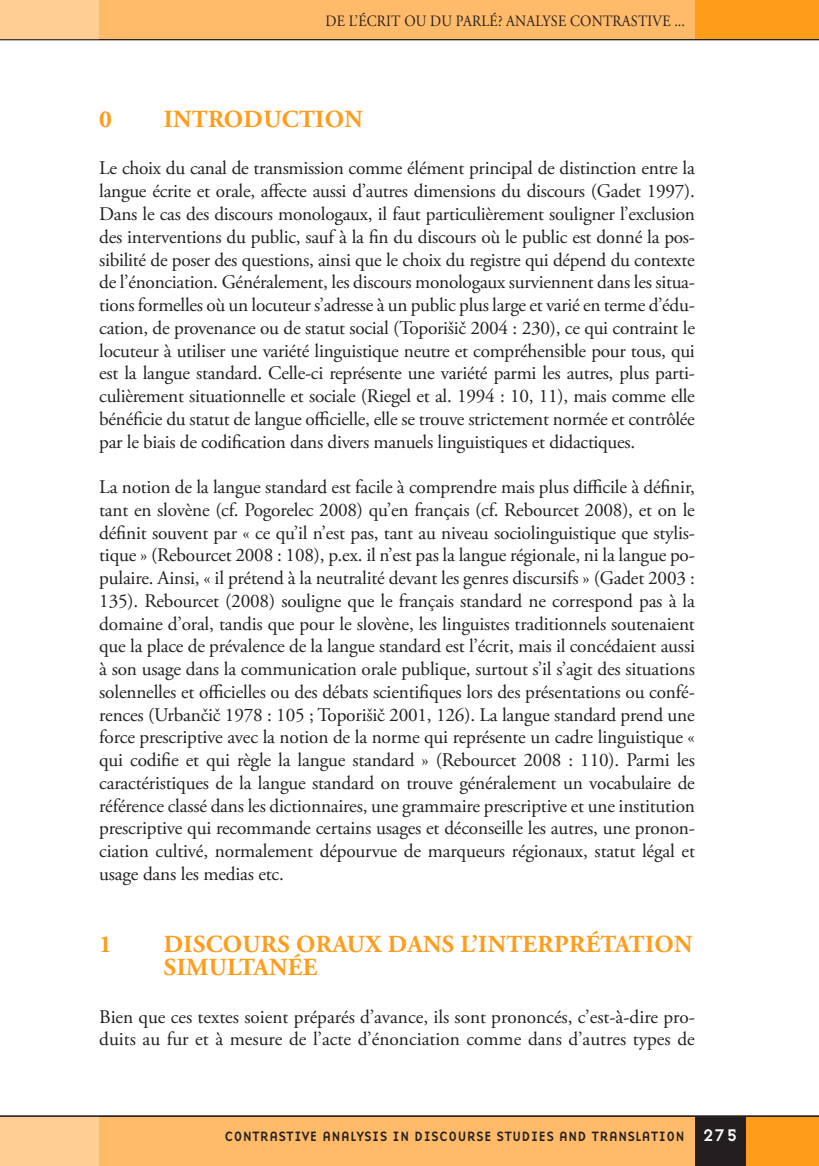
<style>
.page{position:relative;width:819px;height:1166px;background:#fff}
.page>*{position:absolute;margin:0;border:0;box-sizing:border-box;transform-origin:0 0}
.t1{font:700 24.5px/22.8px "Adobe Garamond Pro";letter-spacing:.015em;color:#ff9d1b}
.t2{font:19.25px/22.8px "Adobe Garamond Pro";letter-spacing:-.01em;color:#231f20;text-align:justify}
.t3{font:17.5px "Base Nine";color:#fff}
.t4{font:15.75px "Adobe Garamond Pro";letter-spacing:.015em;color:#231f20;scale:.9 1}
.t5{font:14px "Base Nine";color:#231f20}
</style>
<div class="page">
<div style="left:99px;top:0;width:596px;height:40px;background:#ffba6a"></div>
<div style="left:74px;top:1116px;width:620px;height:50px;background:#ffba6a"></div>
<div style="left:745px;top:1116px;width:73px;height:50px;background:#ff9d1b"></div>
<div style="left:694px;top:1116px;width:51px;height:50px;background:#231f20"></div>
<div style="left:694px;top:0;width:124px;height:40px;background:#ff9d1b"></div>
<div style="left:0;top:1116px;width:99px;height:50px;background:#ffce94"></div>
<div style="left:0;top:0;width:99px;height:40px;background:#ffce94"></div>
<hr style="left:0;top:39px;width:818px;height:1px;background:#231f20">
<hr style="left:0;top:1116px;width:818px;height:1px;background:#231f20">
<p class="t4" style="left:325px;top:11px;width:401px">DE L’ÉCRIT OU DU PARLÉ? ANALYSE CONTRASTIVE ...</p>
<p class="t1" style="left:99px;top:108px;width:14px">0</p>
<p class="t1" style="left:164px;top:108px;width:200px">INTRODUCTION</p>
<p class="t2" style="left:99px;top:158px;width:597px">Le choix du canal de transmission comme élément principal de distinction entre la langue écrite et orale, affecte aussi d’autres dimensions du discours (Gadet 1997).<br>Dans le cas des discours monologaux, il faut particulièrement souligner l’exclusion des interventions du public, sauf à la fin du discours où le public est donné la pos&shy;sibilité de poser des questions, ainsi que le choix du registre qui dépend du contexte de l’énonciation. Généralement, les discours monologaux surviennent dans les situa&shy;tions formelles où un locuteur s’adresse à un public plus large et varié en terme d’édu&shy;cation, de provenance ou de statut social (Toporišič 2004 : 230), ce qui contraint le locuteur à utiliser une variété linguistique neutre et compréhensible pour tous, qui est la langue standard. Celle-ci représente une variété parmi les autres, plus parti&shy;culièrement situationnelle et sociale (Riegel et al. 1994 : 10, 11), mais comme elle bénéficie du statut de langue officielle, elle se trouve strictement normée et contrôlée par le biais de codification dans divers manuels linguistiques et didactiques.</p>
<p class="t2" style="left:99px;top:476px;width:597px">La notion de la langue standard est facile à comprendre mais plus difficile à définir, tant en slovène (cf. Pogorelec 2008) qu’en français (cf. Rebourcet 2008), et on le définit souvent par « ce qu’il n’est pas, tant au niveau sociolinguistique que stylis&shy;tique » (Rebourcet 2008 : 108), p.ex. il n’est pas la langue régionale, ni la langue po&shy;pulaire. Ainsi, « il prétend à la neutralité devant les genres discursifs » (Gadet 2003 :<br>135). Rebourcet (2008) souligne que le français standard ne correspond pas à la domaine d’oral, tandis que pour le slovène, les linguistes traditionnels soutenaient que la place de prévalence de la langue standard est l’écrit, mais il concédaient aussi à son usage dans la communication orale publique, surtout s’il s’agit des situations solennelles et officielles ou des débats scientifiques lors des présentations ou confé&shy;rences (Urbančič 1978 : 105 ; Toporišič 2001, 126). La langue standard prend une force prescriptive avec la notion de la norme qui représente un cadre linguistique « qui codifie et qui règle la langue standard » (Rebourcet 2008 : 110). Parmi les caractéristiques de la langue standard on trouve généralement un vocabulaire de référence classé dans les dictionnaires, une grammaire prescriptive et une institution prescriptive qui recommande certains usages et déconseille les autres, une pronon&shy;ciation cultivé, normalement dépourvue de marqueurs régionaux, statut légal et usage dans les medias etc.</p>
<p class="t1" style="left:99px;top:933px;width:14px">1</p>
<p class="t1" style="left:164px;top:933px;width:530px">DISCOURS ORAUX DANS L’INTERPRÉTATION<br>SIMULTANÉE</p>
<p class="t2" style="left:99px;top:1006px;width:597px">Bien que ces textes soient préparés d’avance, ils sont prononcés, c’est-à-dire pro&shy;duits au fur et à mesure de l’acte d’énonciation comme dans d’autres types de</p>
<p class="t5" style="left:224px;top:1126px;width:462px">CONTRASTIVE ANALYSIS IN DISCOURSE STUDIES AND TRANSLATION</p>
<p class="t3" style="left:702px;top:1123px;width:37px">275</p>
</div>
